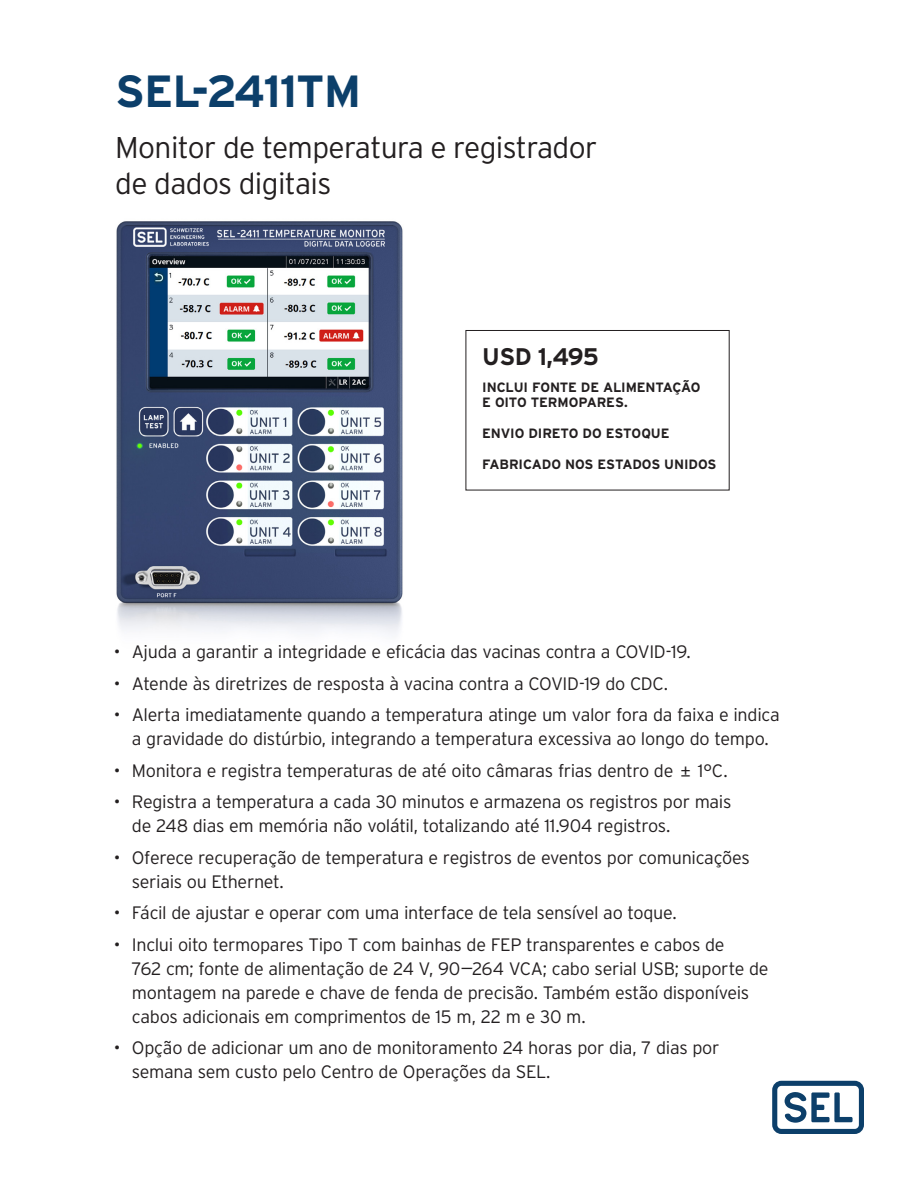
<style>
.page{position:relative;width:918px;height:1188px;background:#fff}
.page>*{position:absolute;margin:0;border:0;box-sizing:border-box;transform-origin:0 0}
.Cover_Title{font:700 45px "Interstate Poly";letter-spacing:-.02em;color:#0c3f6a}
.Cover_Sub{font:300 30px/36px "Interstate Poly";letter-spacing:-.02em;color:#231f20}
.Cover_Sub-2{font:700 24px "Interstate Poly";letter-spacing:-.03em;color:#231f20}
.t1{font:300 18px/24px "Interstate Poly";letter-spacing:-.02em;color:#231f20}
.Cover_Bullets{font:700 13.5px/15px "Interstate Poly";letter-spacing:-.01em;color:#231f20}
</style>
<div class="page">
<img style="left:116px;top:221px;width:287px;height:413px">
<svg style="left:772px;top:1081px;width:92px;height:53px"></svg>
<div style="left:466px;top:330px;width:264px;height:160px;border:1px solid #231f20"></div>
<p class="Cover_Title" style="left:115px;top:58px;width:248px">SEL-2411TM</p>
<p class="Cover_Sub" style="left:115px;top:127px;width:484px">Monitor de temperatura e registrador de dados digitais</p>
<p class="Cover_Sub-2" style="left:482px;top:339px;width:118px">USD 1,495</p>
<p class="Cover_Bullets" style="left:482px;top:379px;width:220px">INCLUI FONTE DE ALIMENTAÇÃO<br>E OITO TERMOPARES.</p>
<p class="Cover_Bullets" style="left:482px;top:425px;width:189px">ENVIO DIRETO DO ESTOQUE</p>
<p class="Cover_Bullets" style="left:482px;top:456px;width:236px">FABRICADO NOS ESTADOS UNIDOS</p>
<p class="t1" style="left:114px;top:639px;width:578px">• Ajuda a garantir a integridade e eficácia das vacinas contra a COVID-19.</p>
<p class="t1" style="left:114px;top:670px;width:556px">• Atende às diretrizes de resposta à vacina contra a COVID-19 do CDC.</p>
<p class="t1" style="left:114px;top:702px;width:667px;text-align:center">• Alerta imediatamente quando a temperatura atinge um valor fora da faixa e indica a gravidade do distúrbio, integrando a temperatura excessiva ao longo do tempo.</p>
<p class="t1" style="left:114px;top:757px;width:615px">• Monitora e registra temperaturas de até oito câmaras frias dentro de ± 1°C.</p>
<p class="t1" style="left:132px;top:789px;width:601px;text-indent:-18px">• Registra a temperatura a cada 30 minutos e armazena os registros por mais de 248 dias em memória não volátil, totalizando até 11.904 registros.</p>
<p class="t1" style="left:132px;top:844px;width:619px;text-indent:-18px">• Oferece recuperação de temperatura e registros de eventos por comunicações seriais ou Ethernet.</p>
<p class="t1" style="left:114px;top:900px;width:565px">• Fácil de ajustar e operar com uma interface de tela sensível ao toque.</p>
<p class="t1" style="left:132px;top:931px;width:638px;text-indent:-18px">• Inclui oito termopares Tipo T com bainhas de FEP transparentes e cabos de<br>762 cm; fonte de alimentação de 24 V, 90–264 VCA; cabo serial USB; suporte de montagem na parede e chave de fenda de precisão. Também estão disponíveis cabos adicionais em comprimentos de 15 m, 22 m e 30 m.</p>
<p class="t1" style="left:132px;top:1035px;width:589px;text-indent:-18px">• Opção de adicionar um ano de monitoramento 24 horas por dia, 7 dias por semana sem custo pelo Centro de Operações da SEL.</p>
</div>
